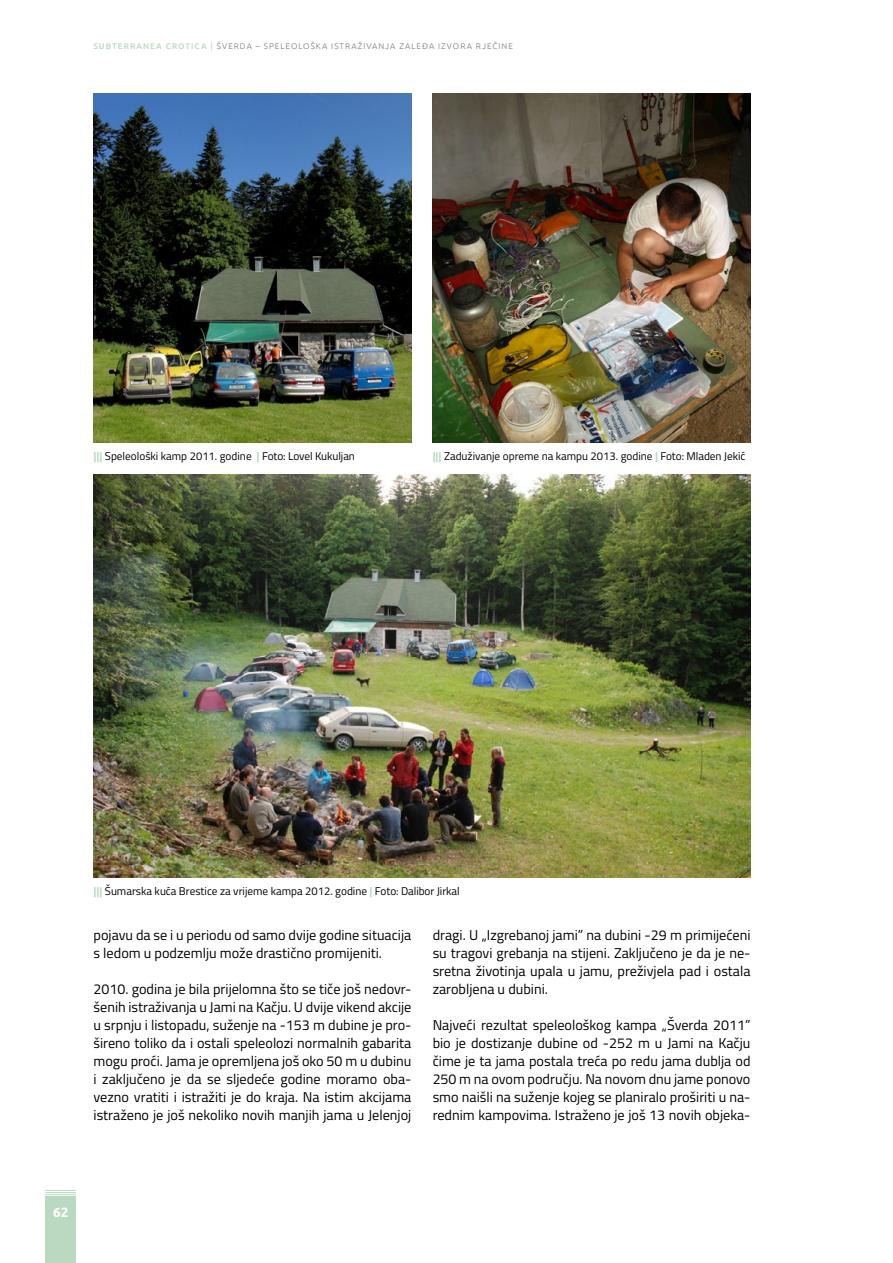
<style>
.page{position:relative;width:893px;height:1263px;background:#fff}
.page>*{position:absolute;margin:0;border:0;box-sizing:border-box;transform-origin:0 0}
.t1{font:14.25px/18px "Titillium";color:#000;text-align:justify}
.t2{font:700 13.5px "Ubuntu";color:#fff}
.t3{font:11.25px "Titillium";color:#000}
.t4{font:300 8.25px "Ubuntu";letter-spacing:.12em;color:#77787b}
.s1{font-weight:500;color:#b9dac0}
.s2{font-weight:700;color:#b9dac0}
</style>
<div class="page">
<hr style="left:892px;top:907px;width:1px;height:356px;background:#faf6ef">
<div style="left:45px;top:1196px;width:31px;height:67px;background:#b9dac0"></div>
<hr style="left:45px;top:1194px;width:31px;height:1px;background:#b9dac0">
<hr style="left:45px;top:1192px;width:31px;height:1px;background:#b9dac0">
<hr style="left:45px;top:1190px;width:31px;height:1px;background:#b9dac0">
<img style="left:94px;top:94px;width:317px;height:349px">
<img style="left:94px;top:474px;width:656px;height:404px">
<img style="left:433px;top:94px;width:317px;height:349px">
<p class="t4" style="left:94px;top:41px;width:421px"><span class="s1">SUBTERRANEA CROTICA |</span> ŠVERDA – SPELEOLOŠKA ISTRAŽIVANJA ZALEĐA IZVORA RJEČINE</p>
<p class="t3" style="left:94px;top:447px;width:263px"><span class="s2">|||</span> Speleološki kamp 2011. godine <span class="s2">|</span> Foto: Lovel Kukuljan</p>
<p class="t3" style="left:433px;top:447px;width:314px"><span class="s2">|||</span> Zaduživanje opreme na kampu 2013. godine <span class="s2">|</span> Foto: Mladen Jekić</p>
<p class="t3" style="left:94px;top:882px;width:368px"><span class="s2">|||</span> Šumarska kuća Brestice za vrijeme kampa 2012. godine <span class="s2">|</span> Foto: Dalibor Jirkal</p>
<p class="t1" style="left:94px;top:925px;width:319px">pojavu da se i u periodu od samo dvije godine situacija s ledom u podzemlju može drastično promijeniti.</p>
<p class="t1" style="left:94px;top:979px;width:319px">2010. godina je bila prijelomna što se tiče još nedovr&shy;šenih istraživanja u Jami na Kačju. U dvije vikend akcije u srpnju i listopadu, suženje na -153 m dubine je pro&shy;šireno toliko da i ostali speleolozi normalnih gabarita mogu proći. Jama je opremljena još oko 50 m u dubinu i zaključeno je da se sljedeće godine moramo oba&shy;vezno vratiti i istražiti je do kraja. Na istim akcijama istraženo je još nekoliko novih manjih jama u Jelenjoj</p>
<p class="t1" style="left:433px;top:925px;width:319px">dragi. U „Izgrebanoj jami” na dubini -29 m primijećeni su tragovi grebanja na stijeni. Zaključeno je da je ne&shy;sretna životinja upala u jamu, preživjela pad i ostala zarobljena u dubini.</p>
<p class="t1" style="left:433px;top:1015px;width:319px">Najveći rezultat speleološkog kampa „Šverda 2011” bio je dostizanje dubine od -252 m u Jami na Kačju čime je ta jama postala treća po redu jama dublja od 250 m na ovom području. Na novom dnu jame ponovo smo naišli na suženje kojeg se planiralo proširiti u na&shy;rednim kampovima. Istraženo je još 13 novih objeka-</p>
<p class="t2" style="left:53px;top:1204px;width:17px">62</p>
</div>
